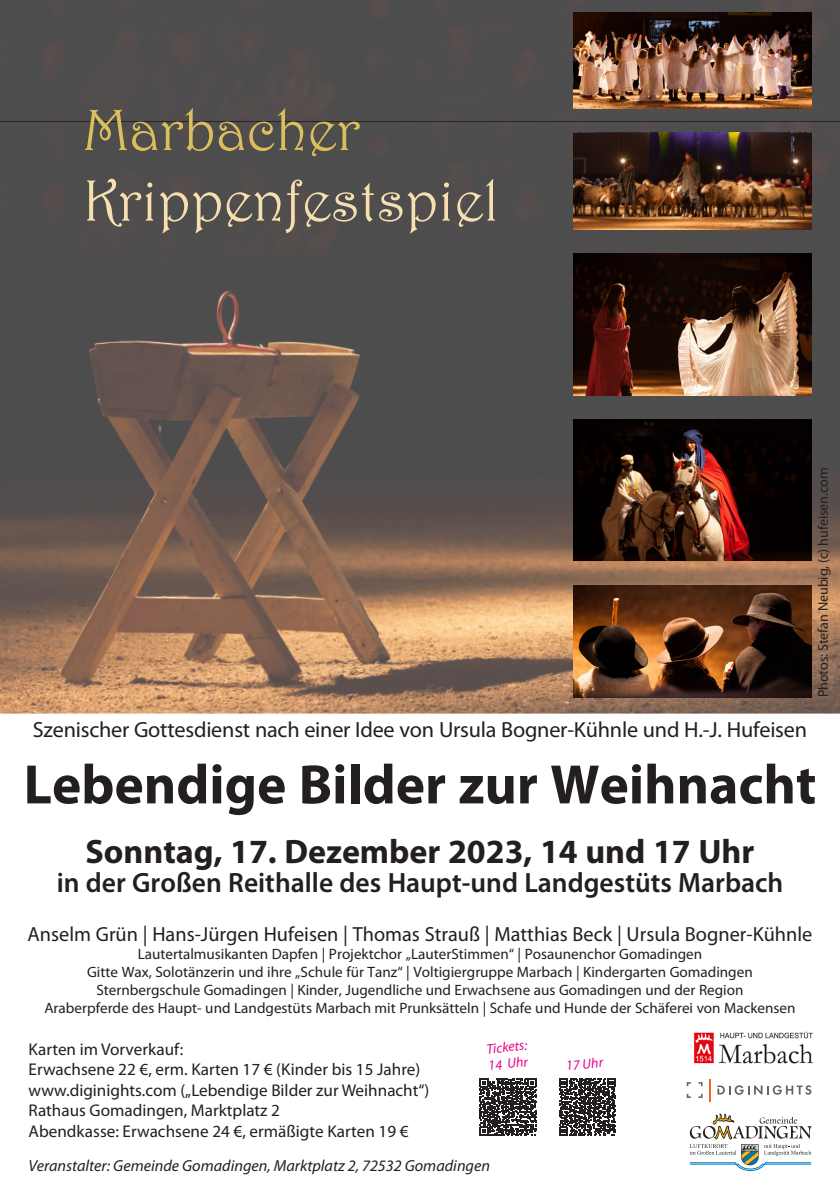
<style>
.page{position:relative;width:840px;height:1191px;background:#fff}
.page>*{position:absolute;margin:0;border:0;box-sizing:border-box;transform-origin:0 0}
.t1{font:58.8px "Harrington";color:#f6e0b0}
.t2{font:58.8px "Harrington";color:#dcbf5d}
.t3{font:700 56px "Myriad Pro";color:#231f20}
.t4{font:700 34px "Myriad Pro";color:#231f20}
.t5{font:600 28px "Myriad Pro";color:#231f20}
.t6{font:22px "Myriad Pro";letter-spacing:-.01em;color:#231f20}
.t7{font:20.4px "Myriad Pro";color:#231f20}
.t8{font:17px/20.4px "Myriad Pro";color:#231f20}
.t9{font:italic 16px "Myriad Pro";color:#231f20}
.t10{font:15px/18px "Myriad Pro";color:#231f20;text-align:center}
.t11{font:14px "Myriad Pro";letter-spacing:-.01em;color:#231f20}
.t12{font:italic 14px/16.8px "Myriad Pro";color:#ed028c}
</style>
<div class="page">
<img style="left:693px;top:1031px;width:120px;height:33px">
<hr style="left:708px;top:1079px;width:2px;height:22px;background:#f36421">
<svg style="left:717px;top:1085px;width:94px;height:9px"></svg>
<svg style="left:686px;top:1082px;width:4px;height:4px"></svg>
<svg style="left:686px;top:1093px;width:4px;height:5px"></svg>
<svg style="left:689px;top:1113px;width:122px;height:58px"></svg>
<svg style="left:479px;top:1078px;width:57px;height:57px"></svg>
<svg style="left:559px;top:1078px;width:56px;height:57px"></svg>
<img style="left:0;top:0;width:839px;height:713px">
<img style="left:573px;top:253px;width:238px;height:142px">
<img style="left:573px;top:133px;width:238px;height:96px">
<img style="left:573px;top:12px;width:238px;height:97px">
<img style="left:573px;top:419px;width:238px;height:142px">
<img style="left:573px;top:585px;width:238px;height:113px">
<h1 class="t2" style="left:83px;top:94px;width:278px">Marbacher</h1>
<h1 class="t1" style="left:83px;top:165px;width:417px">Krippenfestspiel</h1>
<h3 class="t6" style="left:33px;top:716px;width:775px">Szenischer Gottesdienst nach einer Idee von Ursula Bogner-Kühnle und H.-J. Hufeisen</h3>
<p class="t11" style="left:814px;top:697px;width:231px;rotate:-90deg">Photos: Stefan Neubig, (c) hufeisen.com</p>
<h2 class="t3" style="left:24px;top:748px;width:793px">Lebendige Bilder zur Weihnacht</h2>
<h3 class="t4" style="left:85px;top:829px;width:670px">Sonntag, 17. Dezember 2023, 14 und 17 Uhr</h3>
<h3 class="t5" style="left:57px;top:864px;width:727px">in der Großen Reithalle des Haupt-und Landgestüts Marbach</h3>
<h3 class="t7" style="left:28px;top:921px;width:785px">Anselm Grün | Hans-Jürgen Hufeisen | Thomas Strauß | Matthias Beck | Ursula Bogner-Kühnle</h3>
<p class="t10" style="left:44px;top:944px;width:752px">Lautertalmusikanten Dapfen | Projektchor „LauterStimmen“ | Posaunenchor Gomadingen<br>Gitte Wax, Solotänzerin und ihre „Schule für Tanz“ | Voltigiergruppe Marbach | Kindergarten Gomadingen Sternbergschule Gomadingen | Kinder, Jugendliche und Erwachsene aus Gomadingen und der Region<br>Araberpferde des Haupt- und Landgestüts Marbach mit Prunksätteln | Schafe und Hunde der Schäferei von Mackensen</p>
<p class="t8" style="left:29px;top:1038px;width:402px">Karten im Vorverkauf:<br>Erwachsene 22 €, erm. Karten 17 € (Kinder bis 15 Jahre) www.diginights.com („Lebendige Bilder zur Weihnacht“)<br>Rathaus Gomadingen, Marktplatz 2<br>Abendkasse: Erwachsene 24 €, ermäßigte Karten 19 €</p>
<p class="t9" style="left:29px;top:1155px;width:462px">Veranstalter: Gemeinde Gomadingen, Marktplatz 2, 72532 Gomadingen</p>
<p class="t12" style="left:485px;top:1040px;width:42px;rotate:-6deg">Tickets:<br>14 Uhr</p>
<p class="t12" style="left:565px;top:1057px;width:39px;rotate:-6deg">17 Uhr</p>
</div>
